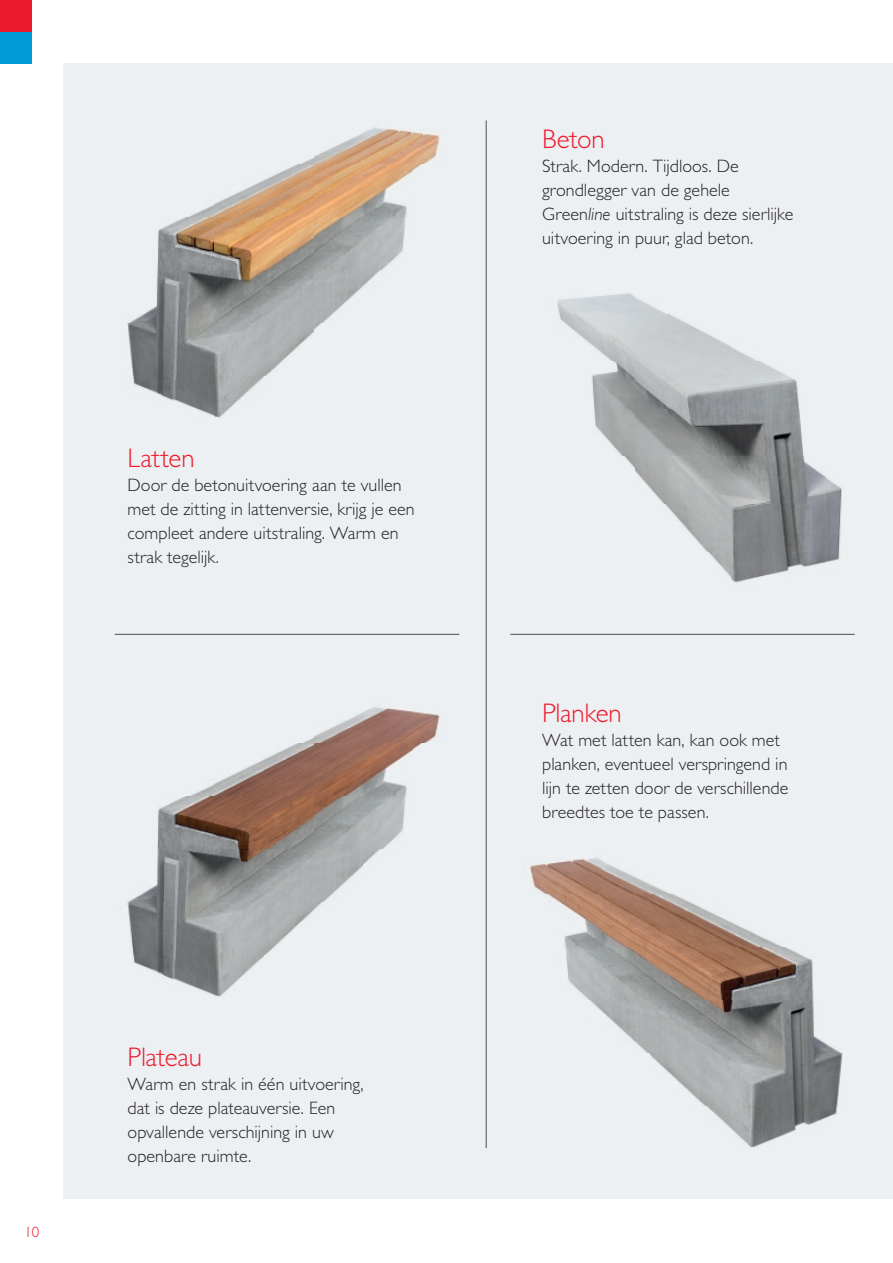
<style>
.page{position:relative;width:893px;height:1263px;background:#fff}
.page>*{position:absolute;margin:0;border:0;box-sizing:border-box;transform-origin:0 0}
.t1{font:300 27px "Gill Sans";letter-spacing:-.01em;color:#ee1b2c}
.t2{font:300 18px/24px "Gill Sans";color:#231f20}
.t3{font:300 15px "Gill Sans";color:#ee1b2c}
.s1{font-style:italic}
</style>
<div class="page">
<div style="left:64px;top:64px;width:829px;height:1135px;background:#edf0f2"></div>
<img style="left:63px;top:691px;width:1px;height:318px">
<img style="left:157px;top:691px;width:329px;height:159px">
<img style="left:127px;top:850px;width:252px;height:147px">
<img style="left:529px;top:857px;width:285px;height:144px">
<img style="left:485px;top:1001px;width:358px;height:148px">
<img style="left:458px;top:842px;width:54px;height:167px">
<img style="left:63px;top:112px;width:423px;height:317px">
<img style="left:557px;top:293px;width:285px;height:290px">
<div style="left:0;top:0;width:32px;height:32px;background:#ee1b2c"></div>
<div style="left:0;top:32px;width:32px;height:32px;background:#009ad9"></div>
<hr style="left:486px;top:120px;width:1px;height:1028px;background:#425159">
<hr style="left:510px;top:634px;width:345px;height:1px;background:#425159">
<hr style="left:115px;top:634px;width:344px;height:1px;background:#425159">
<h1 class="t1" style="left:128px;top:442px;width:69px">Latten</h1>
<p class="t2" style="left:128px;top:473px;width:289px">Door de betonuitvoering aan te vullen met de zitting in lattenversie, krijg je een compleet andere uitstraling. Warm en strak tegelijk.</p>
<p class="t3" style="left:24px;top:1223px;width:16px">10</p>
<h1 class="t1" style="left:128px;top:1042px;width:76px">Plateau</h1>
<p class="t2" style="left:128px;top:1072px;width:238px">Warm en strak in één uitvoering, dat is deze plateauversie. Een opvallende verschijning in uw openbare ruimte.</p>
<h1 class="t1" style="left:542px;top:124px;width:64px">Beton</h1>
<p class="t2" style="left:542px;top:154px;width:253px">Strak. Modern. Tijdloos. De grondlegger van de gehele<br>Green<span class="s1">line</span> uitstraling is deze sierlijke uitvoering in puur, glad beton.</p>
<h1 class="t1" style="left:542px;top:698px;width:81px">Planken</h1>
<p class="t2" style="left:542px;top:728px;width:248px">Wat met latten kan, kan ook met planken, eventueel verspringend in lijn te zetten door de verschillende breedtes toe te passen.</p>
</div>
